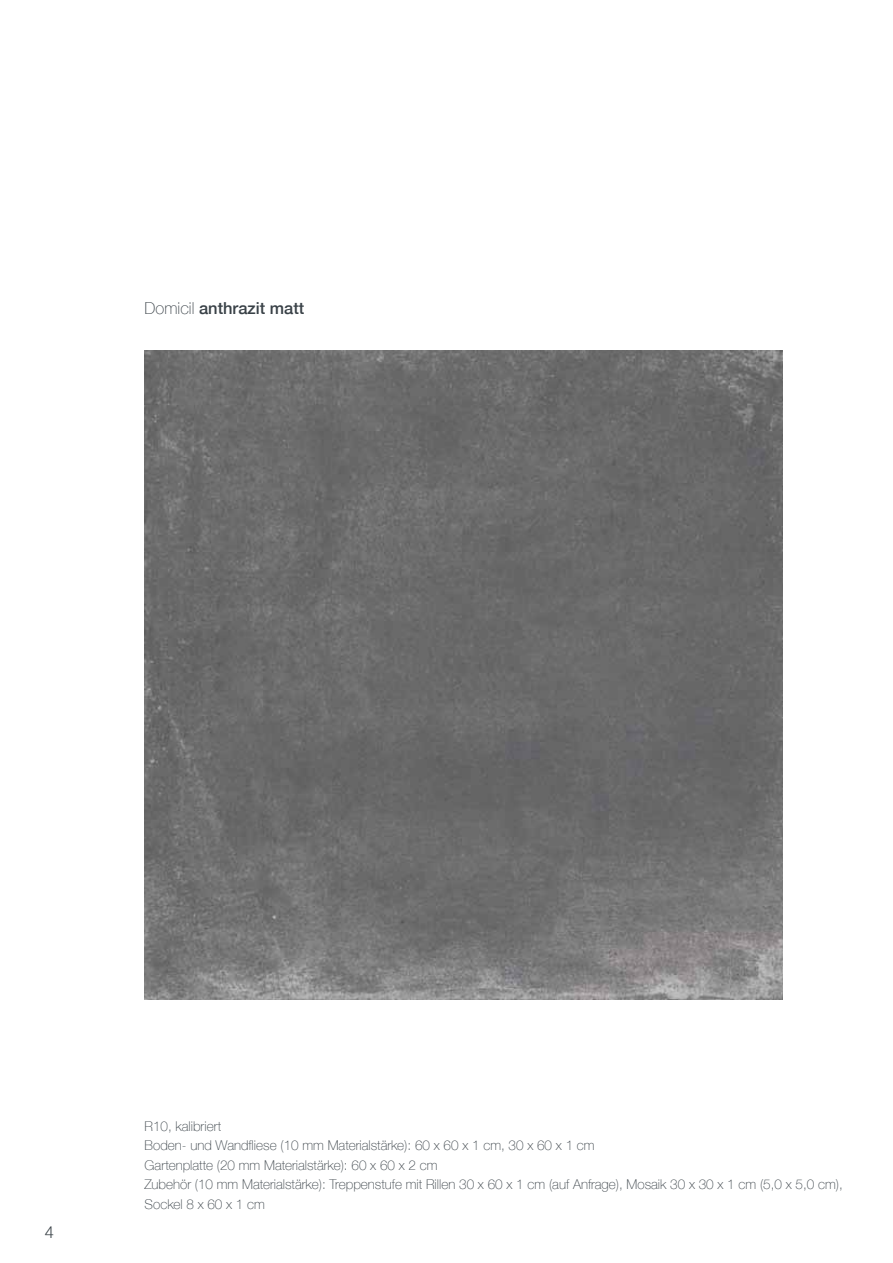
<style>
.page{position:relative;width:893px;height:1263px;background:#fff}
.page>*{position:absolute;margin:0;border:0;box-sizing:border-box;transform-origin:0 0}
.t1{font:500 16.5px "Helvetica Neue";color:#394147}
.t2{font:300 16.5px "Helvetica Neue";color:#394147}
.t3{font:100 13.5px/19.5px "Helvetica Neue";color:#394147}
.s1{font-weight:100}
</style>
<div class="page">
<img style="left:145px;top:351px;width:637px;height:648px">
<p class="t1" style="left:145px;top:295px;width:161px"><span class="s1">Domicil</span> anthrazit matt</p>
<p class="t2" style="left:45px;top:1218px;width:11px">4</p>
<p class="t3" style="left:145px;top:1116px;width:700px">R10, kalibriert<br>Boden- und Wandfliese (10 mm Materialstärke): 60 x 60 x 1 cm, 30 x 60 x 1 cm<br>Gartenplatte (20 mm Materialstärke): 60 x 60 x 2 cm<br>Zubehör (10 mm Materialstärke): Treppenstufe mit Rillen 30 x 60 x 1 cm (auf Anfrage), Mosaik 30 x 30 x 1 cm (5,0 x 5,0 cm), Sockel 8 x 60 x 1 cm</p>
</div>
